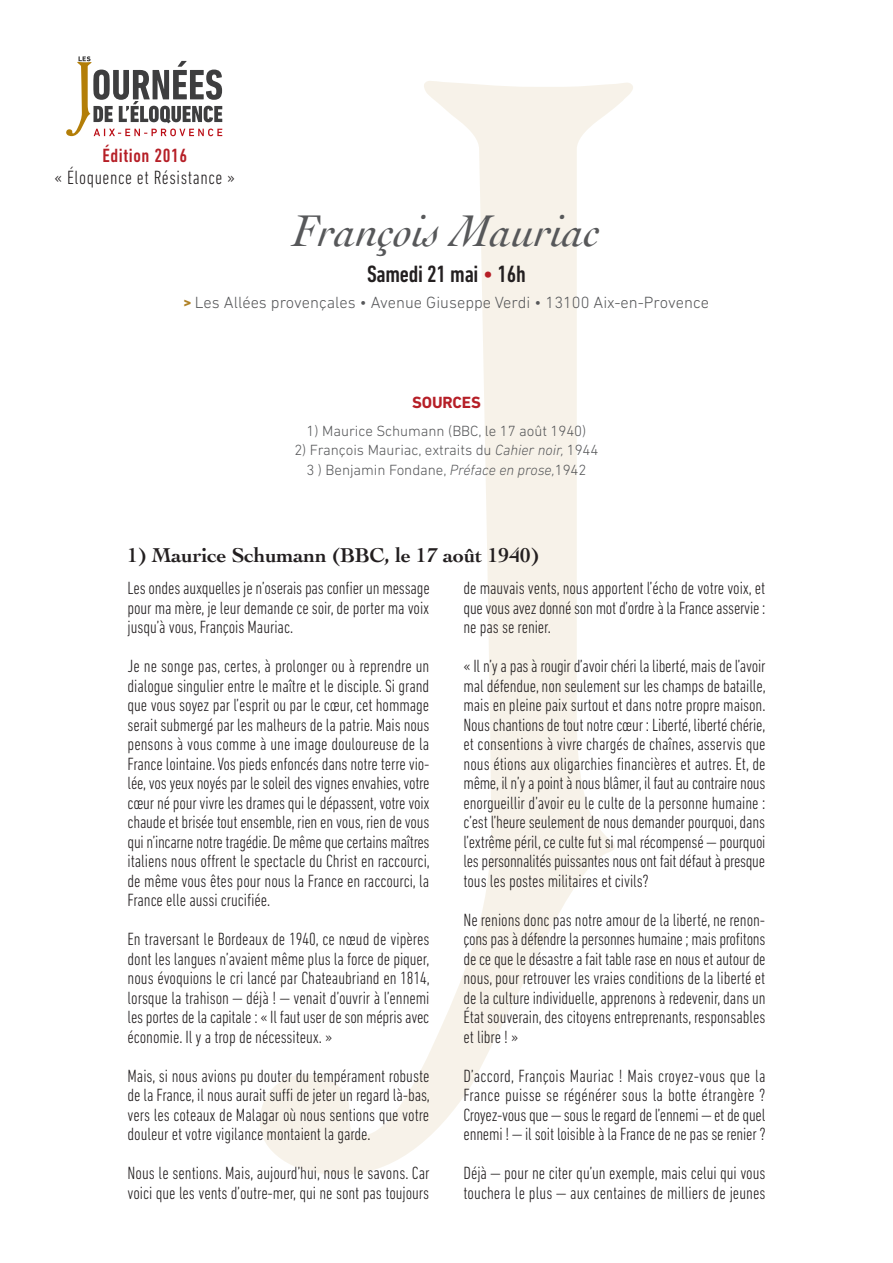
<style>
.page{position:relative;width:893px;height:1263px;background:#fff}
.page>*{position:absolute;margin:0;border:0;box-sizing:border-box;transform-origin:0 0}
.t1{font:italic 46.5px "Cochin";color:#57585a}
.t2{font:500 condensed 24px "DIN Next LT Pro";letter-spacing:-.01em;color:#231f20}
.t3{font:700 21px "Cochin";letter-spacing:-.005em;color:#231f20}
.t4{font:300 condensed 19.5px "DIN Next LT Pro";letter-spacing:.03em;color:#231f20}
.t5{font:500 condensed 19.5px "DIN Next LT Pro";letter-spacing:.03em;color:#b61f27}
.t6{font:300 condensed 18px/19.5px "DIN Next LT Pro";letter-spacing:-.005em;color:#231f20;text-align:justify}
.t7{font:300 16.5px "DIN Next LT Pro";color:#57585a}
.t8{font:700 16.5px "DIN Next LT Pro";letter-spacing:-.01em;color:#b61f27}
.t9{font:300 15px/19.5px "DIN Next LT Pro";letter-spacing:-.005em;color:#57585a;text-align:center}
.s1{color:#b61f27}
.s2{font-weight:700;font-stretch:condensed;font-size:18px;color:#b08226}
.s3{font-style:italic}
</style>
<div class="page">
<svg style="left:260px;top:81px;width:373px;height:1094px"></svg>
<svg style="left:66px;top:56px;width:156px;height:80px"></svg>
<p class="t5" style="left:102px;top:144px;width:86px">Édition 2016</p>
<p class="t4" style="left:55px;top:166px;width:182px">« Éloquence et Résistance »</p>
<h1 class="t1" style="left:293px;top:199px;width:309px">François Mauriac</h1>
<h2 class="t2" style="left:367px;top:260px;width:160px">Samedi 21 mai <span class="s1">•</span> 16h</h2>
<p class="t7" style="left:184px;top:293px;width:527px"><span class="s2">&gt;</span> Les Allées provençales • Avenue Giuseppe Verdi • 13100 Aix-en-Provence</p>
<p class="t8" style="left:412px;top:393px;width:70px">SOURCES</p>
<p class="t9" style="left:307px;top:421px;width:281px">1) Maurice Schumann (BBC, le 17 août 1940)</p>
<p class="t9" style="left:294px;top:440px;width:306px">2) François Mauriac, extraits du <span class="s3">Cahier noir,</span> 1944<br>3 ) Benjamin Fondane, <span class="s3">Préface en prose,</span>1942</p>
<p class="t3" style="left:128px;top:541px;width:413px">1) Maurice Schumann (BBC, le 17 août 1940)</p>
<p class="t6" style="left:128px;top:578px;width:304px">Les ondes auxquelles je n’oserais pas confier un message pour ma mère, je leur demande ce soir, de porter ma voix jusqu’à vous, François Mauriac.</p>
<p class="t6" style="left:128px;top:656px;width:304px">Je ne songe pas, certes, à prolonger ou à reprendre un dialogue singulier entre le maître et le disciple. Si grand que vous soyez par l’esprit ou par le cœur, cet hommage serait submergé par les malheurs de la patrie. Mais nous pensons à vous comme à une image douloureuse de la France lointaine. Vos pieds enfoncés dans notre terre vio&shy;lée, vos yeux noyés par le soleil des vignes envahies, votre cœur né pour vivre les drames qui le dépassent, votre voix chaude et brisée tout ensemble, rien en vous, rien de vous qui n’incarne notre tragédie. De même que certains maîtres italiens nous offrent le spectacle du Christ en raccourci, de même vous êtes pour nous la France en raccourci, la France elle aussi crucifiée.</p>
<p class="t6" style="left:128px;top:929px;width:304px">En traversant le Bordeaux de 1940, ce nœud de vipères dont les langues n’avaient même plus la force de piquer, nous évoquions le cri lancé par Chateaubriand en 1814, lorsque la trahison — déjà ! — venait d’ouvrir à l’ennemi les portes de la capitale : « Il faut user de son mépris avec économie. Il y a trop de nécessiteux. »</p>
<p class="t6" style="left:128px;top:1066px;width:304px">Mais, si nous avions pu douter du tempérament robuste de la France, il nous aurait suffi de jeter un regard là-bas, vers les coteaux de Malagar où nous sentions que votre douleur et votre vigilance montaient la garde.</p>
<p class="t6" style="left:128px;top:1163px;width:304px">Nous le sentions. Mais, aujourd’hui, nous le savons. Car voici que les vents d’outre-mer, qui ne sont pas toujours</p>
<p class="t6" style="left:463px;top:578px;width:303px">de mauvais vents, nous apportent l’écho de votre voix, et que vous avez donné son mot d’ordre à la France asservie : ne pas se renier.</p>
<p class="t6" style="left:463px;top:656px;width:304px">« Il n’y a pas à rougir d’avoir chéri la liberté, mais de l’avoir mal défendue, non seulement sur les champs de bataille, mais en pleine paix surtout et dans notre propre maison.<br>Nous chantions de tout notre cœur : Liberté, liberté chérie, et consentions à vivre chargés de chaînes, asservis que nous étions aux oligarchies financières et autres. Et, de même, il n’y a point à nous blâmer, il faut au contraire nous enorgueillir d’avoir eu le culte de la personne humaine : c’est l’heure seulement de nous demander pourquoi, dans l’extrême péril, ce culte fut si mal récompensé — pourquoi les personnalités puissantes nous ont fait défaut à presque tous les postes militaires et civils?</p>
<p class="t6" style="left:463px;top:910px;width:304px">Ne renions donc pas notre amour de la liberté, ne renon&shy;çons pas à défendre la personnes humaine ; mais profitons de ce que le désastre a fait table rase en nous et autour de nous, pour retrouver les vraies conditions de la liberté et de la culture individuelle, apprenons à redevenir, dans un État souverain, des citoyens entreprenants, responsables et libre ! »</p>
<p class="t6" style="left:463px;top:1066px;width:304px">D’accord, François Mauriac ! Mais croyez-vous que la France puisse se régénérer sous la botte étrangère ?<br>Croyez-vous que — sous le regard de l’ennemi — et de quel ennemi ! — il soit loisible à la France de ne pas se renier ?</p>
<p class="t6" style="left:463px;top:1163px;width:304px">Déjà — pour ne citer qu’un exemple, mais celui qui vous touchera le plus — aux centaines de milliers de jeunes</p>
</div>
